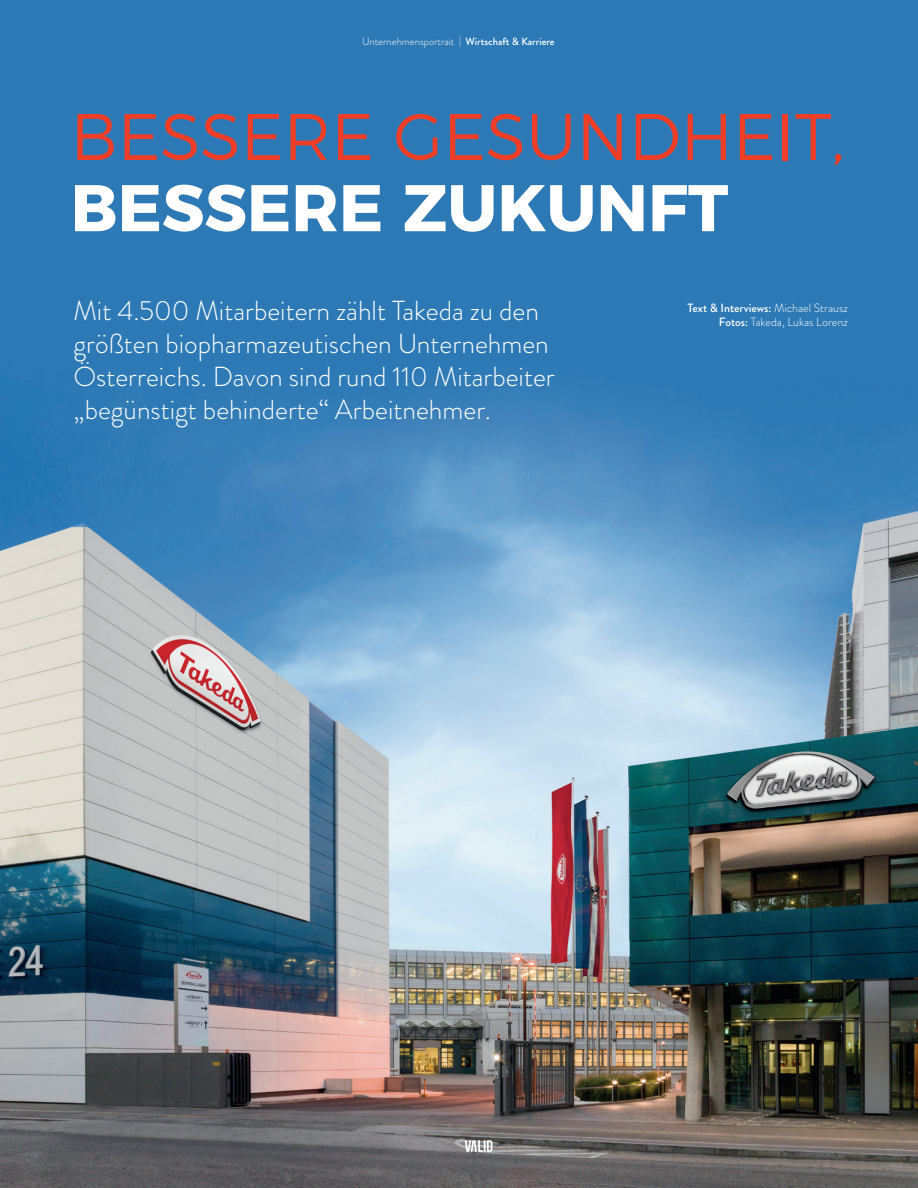
<style>
.page{position:relative;width:918px;height:1188px;background:#fff}
.page>*{position:absolute;margin:0;border:0;box-sizing:border-box;transform-origin:0 0}
.t1{font:300 65.7px "Montserrat";color:#ef3e27}
.t2{font:700 65.7px "Montserrat";color:#fff}
.t3{font:300 27.45px/33px "Brandon Grotesque";color:#fff}
.t4{font:300 12px/14.4px "Brandon Grotesque";color:#fff;text-align:right}
.t5{font:300 10.5px "Brandon Grotesque";color:#fff}
.s1{font-weight:500}
</style>
<div class="page">
<img style="left:0;top:0;width:918px;height:1188px">
<svg style="left:465px;top:1140px;width:27px;height:12px"></svg>
<p class="t5" style="left:362px;top:37px;width:194px">Unternehmensportrait | <span class="s1">Wirtschaft &amp; Karriere</span></p>
<h1 class="t1" style="left:71px;top:99px;width:776px">BESSERE GESUNDHEIT,</h1>
<h1 class="t2" style="left:71px;top:170px;width:659px">BESSERE ZUKUNFT</h1>
<p class="t3" style="left:74px;top:298px;width:483px">Mit 4.500 Mitarbeitern zählt Takeda zu den größten biopharmazeutischen Unternehmen Österreichs. Davon sind rund 110 Mitarbeiter „begünstigt behinderte“ Arbeitnehmer.</p>
<p class="t4" style="left:687px;top:302px;width:162px"><span class="s1">Text &amp; Interviews:</span> Michael Strausz<br><span class="s1">Fotos:</span> Takeda, Lukas Lorenz</p>
</div>
